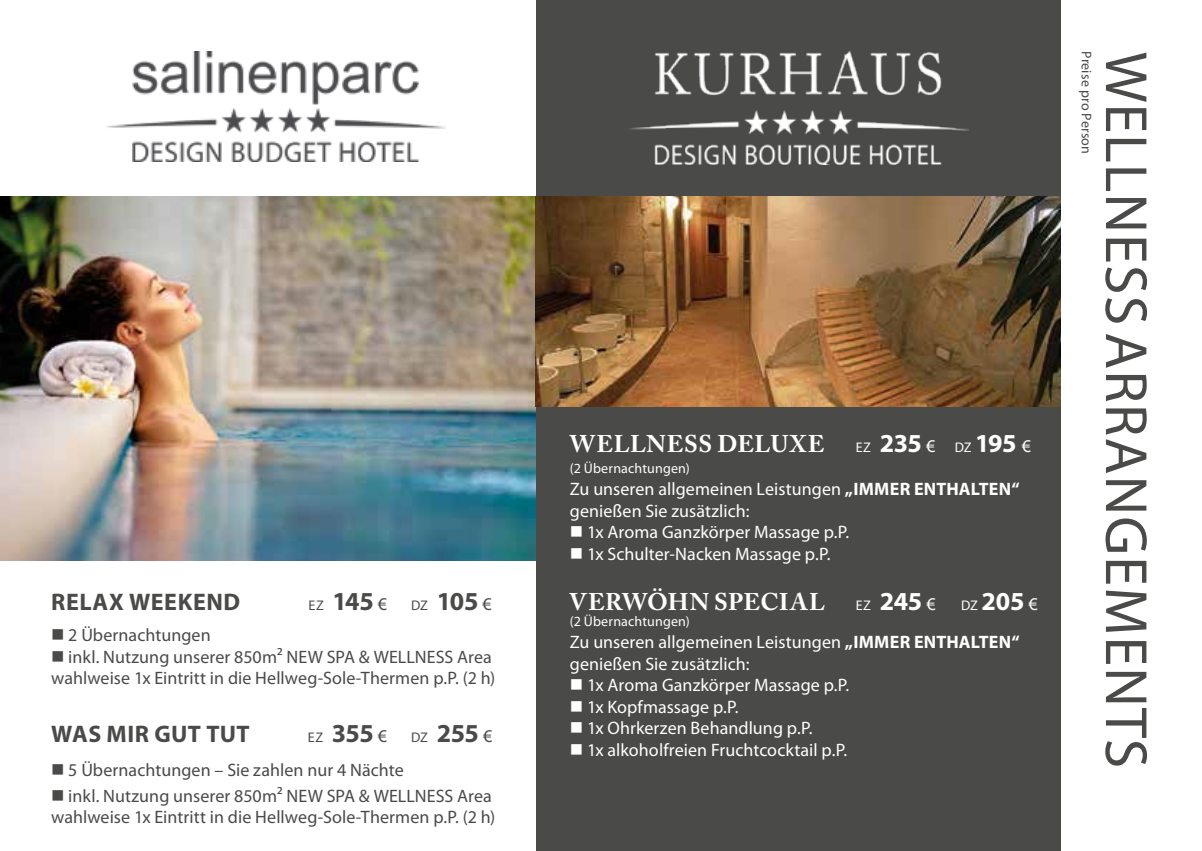
<style>
.page{position:relative;width:1202px;height:851px;background:#fff}
.page>*{position:absolute;margin:0;border:0;box-sizing:border-box;transform-origin:0 0}
.t1{font:60px "Myriad Pro";letter-spacing:.02em;color:#4a4a49}
.t2{font:700 26px "Myriad Pro";letter-spacing:-.015em;color:#fff}
.t3{font:700 26px "Myriad Pro";letter-spacing:-.02em;color:#4a4a49}
.t4{font:700 24px "Adobe Caslon Pro";letter-spacing:.02em;color:#fff}
.t5{font:700 24px "Myriad Pro";letter-spacing:.02em;color:#4a4a49}
.t6{font:18px/21.6px "Myriad Pro";letter-spacing:.005em;color:#fff}
.t7{font:18px/21.6px "Myriad Pro";letter-spacing:.005em;color:#4a4a49}
.t8{font:14px "Myriad Pro";letter-spacing:.015em;color:#fff}
.t9{font:14px "Myriad Pro";letter-spacing:.015em;color:#4a4a49}
.s1{font-weight:400;font-size:14px}
.s2{font-weight:400;font-size:18px}
.s3{font-weight:700}
</style>
<div class="page">
<div style="left:536px;top:0;width:524px;height:850px;background:#4a4a49"></div>
<img style="left:106px;top:51px;width:340px;height:111px">
<img style="left:0;top:197px;width:536px;height:363px">
<img style="left:536px;top:197px;width:524px;height:209px">
<img style="left:630px;top:51px;width:338px;height:113px">
<h3 class="t5" style="left:51px;top:585px;width:190px">RELAX WEEKEND</h3>
<h2 class="t3" style="left:309px;top:583px;width:80px"><span class="s1">EZ</span> 145 <span class="s2">€</span></h2>
<h2 class="t3" style="left:411px;top:583px;width:82px"><span class="s1">DZ</span> 105 <span class="s2">€</span></h2>
<p class="t7" style="left:51px;top:624px;width:161px">■ 2 Übernachtungen</p>
<p class="t7" style="left:51px;top:645px;width:446px">■ inkl. Nutzung unserer 850m² NEW SPA &amp; WELLNESS Area wahlweise 1x Eintritt in die Hellweg-Sole-Thermen p.P. (2 h)</p>
<h3 class="t5" style="left:51px;top:718px;width:200px">WAS MIR GUT TUT</h3>
<h2 class="t3" style="left:308px;top:716px;width:81px"><span class="s1">EZ</span> 355 <span class="s2">€</span></h2>
<h2 class="t3" style="left:411px;top:716px;width:83px"><span class="s1">DZ</span> 255 <span class="s2">€</span></h2>
<p class="t7" style="left:51px;top:758px;width:354px">■ 5 Übernachtungen – Sie zahlen nur 4 Nächte</p>
<p class="t7" style="left:51px;top:784px;width:446px">■ inkl. Nutzung unserer 850m² NEW SPA &amp; WELLNESS Area wahlweise 1x Eintritt in die Hellweg-Sole-Thermen p.P. (2 h)</p>
<h3 class="t4" style="left:570px;top:429px;width:256px">WELLNESS DELUXE</h3>
<h2 class="t2" style="left:856px;top:426px;width:177px"><span class="s1">EZ</span> 235 <span class="s2">€</span> <span class="s1">DZ</span> 195 <span class="s2">€</span></h2>
<p class="t8" style="left:570px;top:460px;width:122px">(2 Übernachtungen)</p>
<p class="t6" style="left:570px;top:478px;width:451px">Zu unseren allgemeinen Leistungen <span class="s3">„IMMER ENTHALTEN“ </span>genießen Sie zusätzlich:</p>
<p class="t6" style="left:570px;top:521px;width:281px">■ 1x Aroma Ganzkörper Massage p.P.</p>
<p class="t6" style="left:570px;top:542px;width:262px">■ 1x Schulter-Nacken Massage p.P.</p>
<h3 class="t4" style="left:570px;top:587px;width:256px">VERWÖHN SPECIAL</h3>
<h2 class="t2" style="left:856px;top:583px;width:183px"><span class="s1">EZ</span> 245 <span class="s2">€</span> <span class="s1">DZ</span> 205 <span class="s2">€</span></h2>
<p class="t8" style="left:570px;top:613px;width:122px">(2 Übernachtungen)</p>
<p class="t6" style="left:570px;top:630px;width:451px">Zu unseren allgemeinen Leistungen <span class="s3">„IMMER ENTHALTEN“ </span>genießen Sie zusätzlich:</p>
<p class="t6" style="left:570px;top:674px;width:281px">■ 1x Aroma Ganzkörper Massage p.P.</p>
<p class="t6" style="left:570px;top:695px;width:170px">■ 1x Kopfmassage p.P.</p>
<p class="t6" style="left:570px;top:717px;width:244px">■ 1x Ohrkerzen Behandlung p.P.</p>
<p class="t6" style="left:570px;top:738px;width:279px">■ 1x alkoholfreien Fruchtcocktail p.P.</p>
<p class="t9" style="left:1095px;top:51px;width:104px;rotate:90deg">Preise pro Person</p>
<h1 class="t1" style="left:1163px;top:52px;width:718px;rotate:90deg">WELLNESSARRANGEMENTS</h1>
</div>
